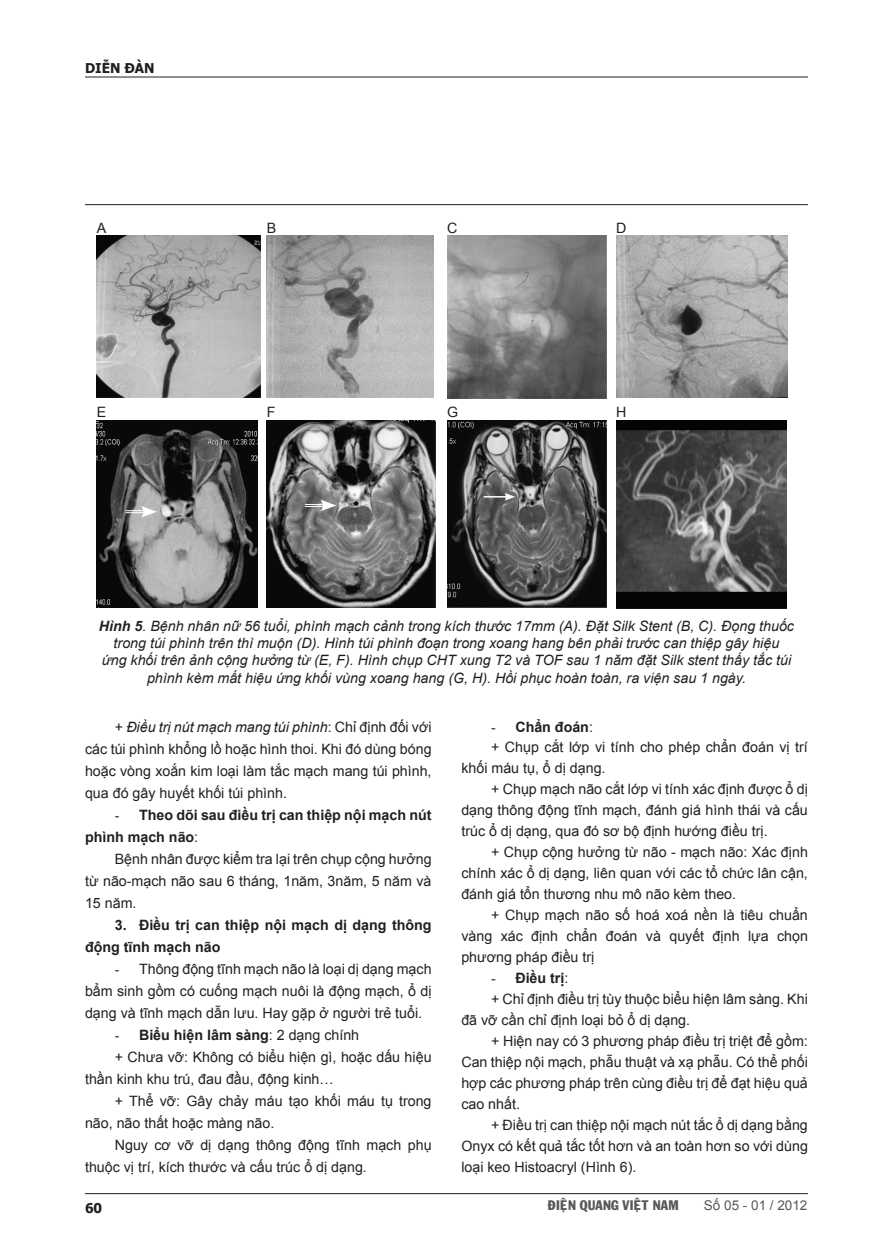
<style>
.page{position:relative;width:893px;height:1255px;background:#fff}
.page>*{position:absolute;margin:0;border:0;box-sizing:border-box;transform-origin:0 0}
.t1{font:14.25px/21px "Arial";color:#231f20;text-align:justify}
.t2{font:italic 14.25px/17.1px "Arial";color:#231f20;text-align:center}
.t3{font:700 14.25px/22px "Arial";color:#231f20}
.t4{font:13.5px "VNI Franko";color:#57585a}
.t5{font:13.5px "Arial";color:#57585a}
.t6{font:700 13.5px "Tahoma";color:#231f20}
.s1{font-weight:700}
.s2{font-style:italic}
.s3{font-family:"Times New Roman";font-weight:400}
.s4{font-weight:400}
.s5{font-family:"Times New Roman"}
</style>
<div class="page">
<hr style="left:85px;top:1193px;width:723px;height:1px;background:#231f20">
<hr style="left:85px;top:77px;width:723px;height:1px;background:#231f20">
<hr style="left:85px;top:204px;width:723px;height:1px;background:#231f20">
<img style="left:97px;top:235px;width:163px;height:162px">
<img style="left:267px;top:235px;width:167px;height:163px">
<img style="left:447px;top:235px;width:159px;height:163px">
<img style="left:616px;top:235px;width:171px;height:162px">
<img style="left:97px;top:420px;width:161px;height:187px">
<img style="left:267px;top:420px;width:168px;height:188px">
<img style="left:447px;top:420px;width:159px;height:187px">
<img style="left:616px;top:420px;width:170px;height:188px">
<svg style="left:125px;top:506px;width:32px;height:11px"></svg>
<svg style="left:305px;top:499px;width:31px;height:12px"></svg>
<svg style="left:484px;top:493px;width:31px;height:7px"></svg>
<p class="t6" style="left:85px;top:59px;width:71px">diễn đàn</p>
<p class="t1" style="left:97px;top:217px;width:11px">A</p>
<p class="t1" style="left:267px;top:217px;width:11px">B</p>
<p class="t1" style="left:447px;top:217px;width:12px">C</p>
<p class="t1" style="left:616px;top:217px;width:12px">D</p>
<p class="t1" style="left:97px;top:402px;width:11px">E</p>
<p class="t1" style="left:267px;top:402px;width:10px">F</p>
<p class="t1" style="left:447px;top:402px;width:13px">G</p>
<p class="t1" style="left:616px;top:402px;width:12px">H</p>
<p class="t2" style="left:99px;top:618px;width:697px"><span class="s1">Hình 5</span>. Bệnh nhân nữ 56 tuổi, phình mạch cảnh trong kích thước 17mm (A). Đặt Silk Stent (B, C). Đọng thuốc trong túi phình trên thì muộn (D). Hình túi phình đoạn trong xoang hang bên phải trước can thiệp gây hiệu<br>ứng khối trên ảnh cộng hưởng từ (E, F). Hình chụp CHT xung T2 và TOF sau 1 năm đặt Silk stent thấy tắc túi phình kèm mất hiệu ứng khối vùng xoang hang (G, H). Hồi phục hoàn toàn, ra viện sau 1 ngày.</p>
<p class="t1" style="left:85px;top:715px;width:348px;line-height:22px;text-indent:30px">+ <span class="s2">Điều trị nút mạch mang túi phình</span>: Chỉ định đối với các túi phình khổng lồ hoặc hình thoi. Khi đó dùng bóng hoặc vòng xoắn kim loại làm tắc mạch mang túi phình, qua đó gây huyết khối túi phình.</p>
<p class="t3" style="left:85px;top:804px;width:348px;text-indent:30px"><span class="s3">-</span> Theo dõi sau điều trị can thiệp nội mạch nút phình mạch não<span class="s4">:</span></p>
<p class="t1" style="left:85px;top:847px;width:348px;line-height:22px;text-indent:30px">Bệnh nhân được kiểm tra lại trên chụp cộng hưởng từ não-mạch não sau 6 tháng, 1năm, 3năm, 5 năm và 15 năm.</p>
<p class="t3" style="left:85px;top:914px;width:348px;text-indent:30px">3. Điều trị can thiệp nội mạch dị dạng thông động tĩnh mạch não</p>
<p class="t1" style="left:85px;top:957px;width:348px;line-height:22px;text-indent:30px"><span class="s5">-</span> Thông động tĩnh mạch não là loại dị dạng mạch bẩm sinh gồm có cuống mạch nuôi là động mạch, ổ dị dạng và tĩnh mạch dẫn lưu. Hay gặp ở người trẻ tuổi.</p>
<p class="t3" style="left:115px;top:1024px;width:246px"><span class="s3">-</span> Biểu hiện lâm sàng<span class="s4">: 2 dạng chính</span></p>
<p class="t1" style="left:85px;top:1045px;width:348px;line-height:22px;text-indent:30px">+ Chưa vỡ: Không có biểu hiện gì, hoặc dấu hiệu thần kinh khu trú, đau đầu, động kinh…</p>
<p class="t1" style="left:85px;top:1089px;width:348px;line-height:22px;text-indent:30px">+ Thể vỡ: Gây chảy máu tạo khối máu tụ trong não, não thất hoặc màng não.</p>
<p class="t1" style="left:85px;top:1133px;width:348px;line-height:22px;text-indent:30px">Nguy cơ vỡ dị dạng thông động tĩnh mạch phụ thuộc vị trí, kích thước và cấu trúc ổ dị dạng.</p>
<p class="t3" style="left:491px;top:716px;width:103px"><span class="s3">-</span> Chẩn đoán<span class="s4">:</span></p>
<p class="t1" style="left:461px;top:737px;width:348px;text-indent:30px">+ Chụp cắt lớp vi tính cho phép chẩn đoán vị trí khối máu tụ, ổ dị dạng.</p>
<p class="t1" style="left:461px;top:779px;width:348px;text-indent:30px">+ Chụp mạch não cắt lớp vi tính xác định được ổ dị dạng thông động tĩnh mạch, đánh giá hình thái và cấu trúc ổ dị dạng, qua đó sơ bộ định hướng điều trị.</p>
<p class="t1" style="left:461px;top:841px;width:348px;text-indent:30px">+ Chụp cộng hưởng từ não - mạch não: Xác định chính xác ổ dị dạng, liên quan với các tổ chức lân cận, đánh giá tổn thương nhu mô não kèm theo.</p>
<p class="t1" style="left:461px;top:904px;width:348px;text-indent:30px">+ Chụp mạch não số hoá xoá nền là tiêu chuẩn vàng xác định chẩn đoán và quyết định lựa chọn phương pháp điều trị</p>
<p class="t3" style="left:491px;top:967px;width:79px"><span class="s3">-</span> Điều trị<span class="s4">:</span></p>
<p class="t1" style="left:461px;top:988px;width:348px;text-indent:30px">+ Chỉ định điều trị tùy thuộc biểu hiện lâm sàng. Khi đã vỡ cần chỉ định loại bỏ ổ dị dạng.</p>
<p class="t1" style="left:461px;top:1030px;width:348px;text-indent:30px">+ Hiện nay có 3 phương pháp điều trị triệt để gồm:<br>Can thiệp nội mạch, phẫu thuật và xạ phẫu. Có thể phối hợp các phương pháp trên cùng điều trị để đạt hiệu quả cao nhất.</p>
<p class="t1" style="left:461px;top:1114px;width:348px;text-indent:30px">+ Điều trị can thiệp nội mạch nút tắc ổ dị dạng bằng Onyx có kết quả tắc tốt hơn và an toàn hơn so với dùng loại keo Histoacryl (Hình 6).</p>
<p class="t6" style="left:85px;top:1198px;width:19px">60</p>
<p class="t4" style="left:548px;top:1194px;width:132px">ÑIEÄN QUANG VIEÄT NAM</p>
<p class="t5" style="left:704px;top:1196px;width:105px">Số 05 - 01 / 2012</p>
</div>
